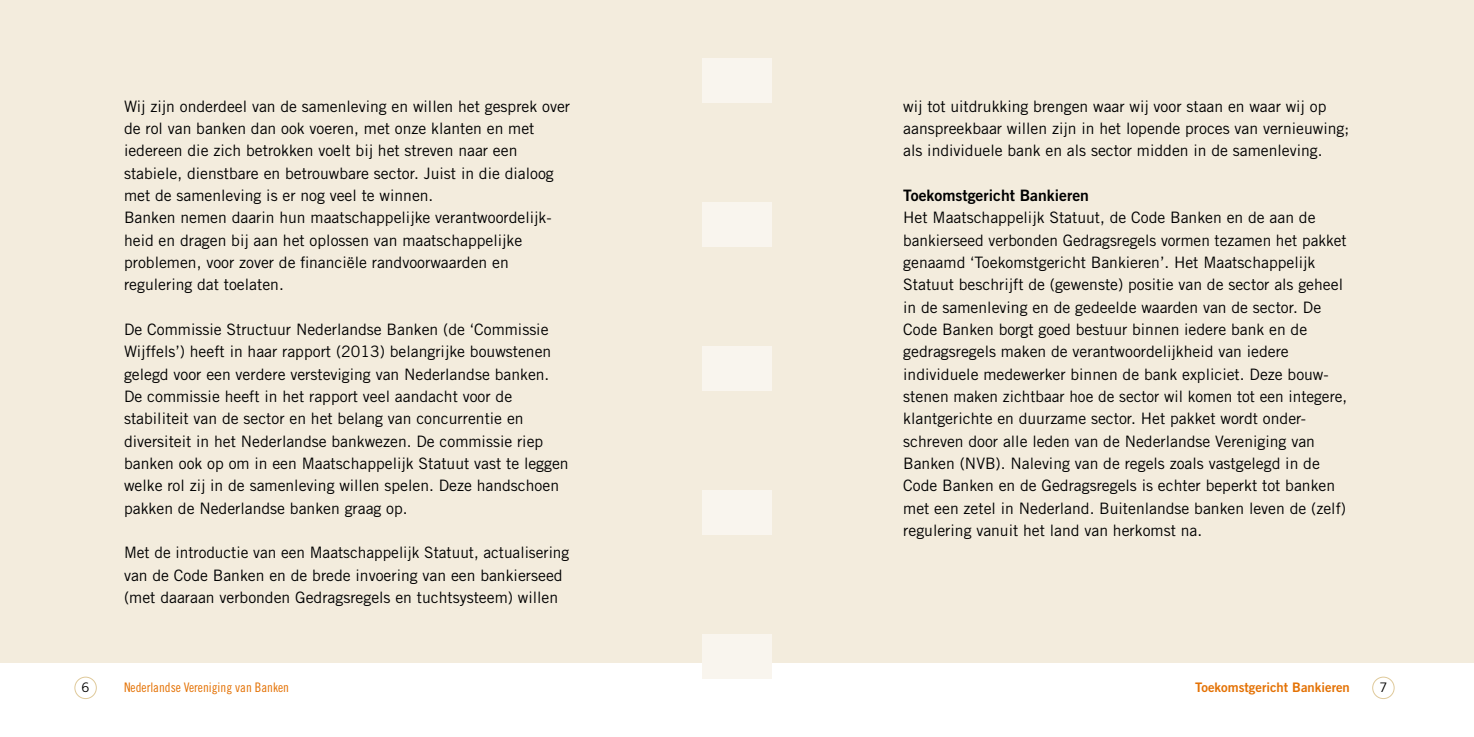
<style>
.page{position:relative;width:1474px;height:737px;background:#fff}
.page>*{position:absolute;margin:0;border:0;box-sizing:border-box;transform-origin:0 0}
.t1{font:15.75px/22.4px "Trade Gothic";color:#000}
.t2{font:15.75px "Trade Gothic Bold Two";color:#000}
.t3{font:13.12px "Trade Gothic Cond Eighteen";color:#e47205}
.t4{font:13.12px "Trade Gothic Bold Two";color:#e47205}
.t5{font:13.12px "Trade Gothic";color:#000}
</style>
<div class="page">
<div style="left:0;top:0;width:1473px;height:662px;background:#f3ecdd"></div>
<div style="left:1372px;top:676px;width:22px;height:23px;border:1px solid #dfc999;border-radius:50%"></div>
<div style="left:74px;top:676px;width:23px;height:23px;border:1px solid #dfc999;border-radius:50%"></div>
<div style="left:702px;top:634px;width:69px;height:44px;background:#f9f5ee"></div>
<div style="left:702px;top:490px;width:69px;height:45px;background:#f9f5ee"></div>
<div style="left:702px;top:346px;width:69px;height:45px;background:#f9f5ee"></div>
<div style="left:702px;top:202px;width:69px;height:45px;background:#f9f5ee"></div>
<div style="left:702px;top:58px;width:69px;height:45px;background:#f9f5ee"></div>
<p class="t1" style="left:124px;top:95px;width:447px">Wij zijn onderdeel van de samenleving en willen het gesprek over de rol van banken dan ook voeren, met onze klanten en met iedereen die zich betrokken voelt bij het streven naar een stabiele, dienstbare en betrouwbare sector. Juist in die dialoog met de samenleving is er nog veel te winnen.<br>Banken nemen daarin hun maatschappelijke verantwoordelijk&shy;heid en dragen bij aan het oplossen van maatschappelijke problemen, voor zover de financiële randvoorwaarden en regulering dat toelaten.</p>
<p class="t1" style="left:124px;top:318px;width:446px">De Commissie Structuur Nederlandse Banken (de ‘Commissie Wijffels’) heeft in haar rapport (2013) belangrijke bouwstenen gelegd voor een verdere versteviging van N ederlandse banken.<br>De commissie heeft in het rapport veel aandacht voor de stabiliteit van de sector en het belang van concurrentie en diversiteit in het Nederlandse bankwezen. De commissie riep banken ook op om in een M aatschappelijk Statuut vast te leggen welke rol zij in de samenleving willen spelen. Deze handschoen pakken de Nederlandse banken graag op.</p>
<p class="t1" style="left:124px;top:541px;width:447px">Met de introductie van een Maatschappelijk Statuut, actualisering van de Code Banken en de brede invoering van een bankierseed (met daaraan verbonden Gedragsregels en tuchtsysteem) willen</p>
<p class="t1" style="left:903px;top:95px;width:447px">wij tot uitdrukking brengen waar wij voor staan en waar wij op aanspreekbaar willen zijn in het lopende proces van vernieuwing; als individuele bank en als sector midden in de samenleving.</p>
<p class="t2" style="left:903px;top:186px;width:187px">Toekomstgericht Bankieren</p>
<p class="t1" style="left:903px;top:206px;width:445px">Het Maatschappelijk Statuut, de Code Banken en de aan de bankierseed verbonden Gedragsregels vormen tezamen het pakket genaamd ‘Toekomstgericht Bankieren’. Het Maatschappelijk Statuut beschrijft de (gewenste) positie van de sector als geheel in de samenleving en de gedeelde waarden van de sector. De Code Banken borgt goed bestuur binnen iedere bank en de gedragsregels maken de verantwoordelijkheid van iedere individuele medewerker binnen de bank expliciet. Deze bouw&shy;stenen maken zichtbaar hoe de sector wil komen tot een integere, klantgerichte en duurzame sector. Het pakket wordt onder&shy;schreven door alle leden van de Nederlandse Vereniging van Banken (NVB). Naleving van de regels zoals vastgelegd in de Code Banken en de Gedragsregels is echter beperkt tot banken met een zetel in Nederland. Buitenlandse banken leven de (zelf) regulering vanuit het land van herkomst na.</p>
<p class="t5" style="left:82px;top:679px;width:10px">6</p>
<p class="t3" style="left:124px;top:680px;width:166px">Nederlandse Vereniging van Banken</p>
<p class="t4" style="left:1195px;top:679px;width:156px">Toekomstgericht Bankieren</p>
<p class="t5" style="left:1379px;top:679px;width:10px">7</p>
</div>
